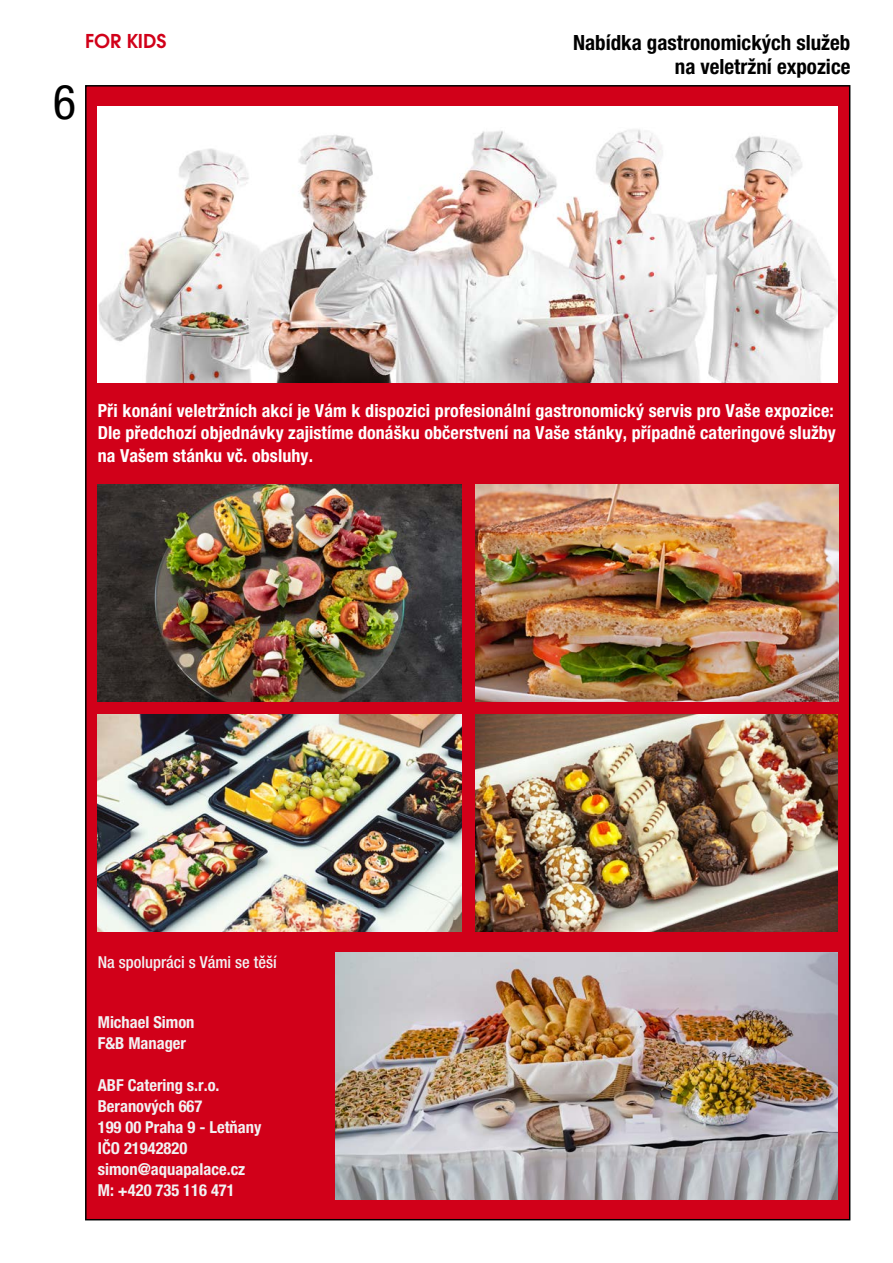
<style>
.page{position:relative;width:893px;height:1263px;background:#fff}
.page>*{position:absolute;margin:0;border:0;box-sizing:border-box;transform-origin:0 0}
.t1{font:condensed 48px "Helvetica Neue LT Pro";color:#000}
.t2{font:700 condensed 21px/24px "Helvetica Neue LT Pro";color:#000;text-align:right}
.t3{font:21px "Avant Gar Got Itc TOT Dem";color:#d10019}
.t4{font:700 condensed 18px/22.5px "Helvetica Neue LT Pro";letter-spacing:.005em;color:#fff;text-align:justify}
.t5{font:700 condensed 16.5px/21px "Helvetica Neue LT Pro";color:#f2f2f3}
.t6{font:500 condensed 16.5px "Helvetica Neue LT Pro";color:#f2f2f3}
</style>
<div class="page">
<div style="left:85px;top:85px;width:765px;height:1135px;background:#d10019;border:2px solid #000"></div>
<img style="left:475px;top:714px;width:362px;height:217px">
<img style="left:98px;top:714px;width:363px;height:217px">
<img style="left:475px;top:485px;width:364px;height:217px">
<img style="left:98px;top:485px;width:363px;height:217px">
<img style="left:335px;top:952px;width:502px;height:247px">
<img style="left:98px;top:106px;width:740px;height:277px">
<h1 class="t1" style="left:53px;top:75px;width:25px">6</h1>
<p class="t3" style="left:85px;top:29px;width:83px">FOR KIDS</p>
<p class="t2" style="left:573px;top:30px;width:279px">Nabídka gastronomických služeb na veletržní expozice</p>
<p class="t4" style="left:98px;top:399px;width:740px">Při konání veletržních akcí je Vám k dispozici profesionální gastronomický servis pro Vaše expozice:<br>Dle předchozí objednávky zajistíme donášku občerstvení na Vaše stánky, případně cateringové služby na Vašem stánku vč. obsluhy.</p>
<p class="t6" style="left:98px;top:952px;width:180px">Na spolupráci s Vámi se těší</p>
<p class="t5" style="left:98px;top:1011px;width:98px">Michael Simon<br>F&amp;B Manager</p>
<p class="t5" style="left:98px;top:1074px;width:165px">ABF Catering s.r.o.<br>Beranových 667<br>199 00 Praha 9 - Letňany<br>IČO 21942820 simon@aquapalace.cz<br>M: +420 735 116 471</p>
</div>
